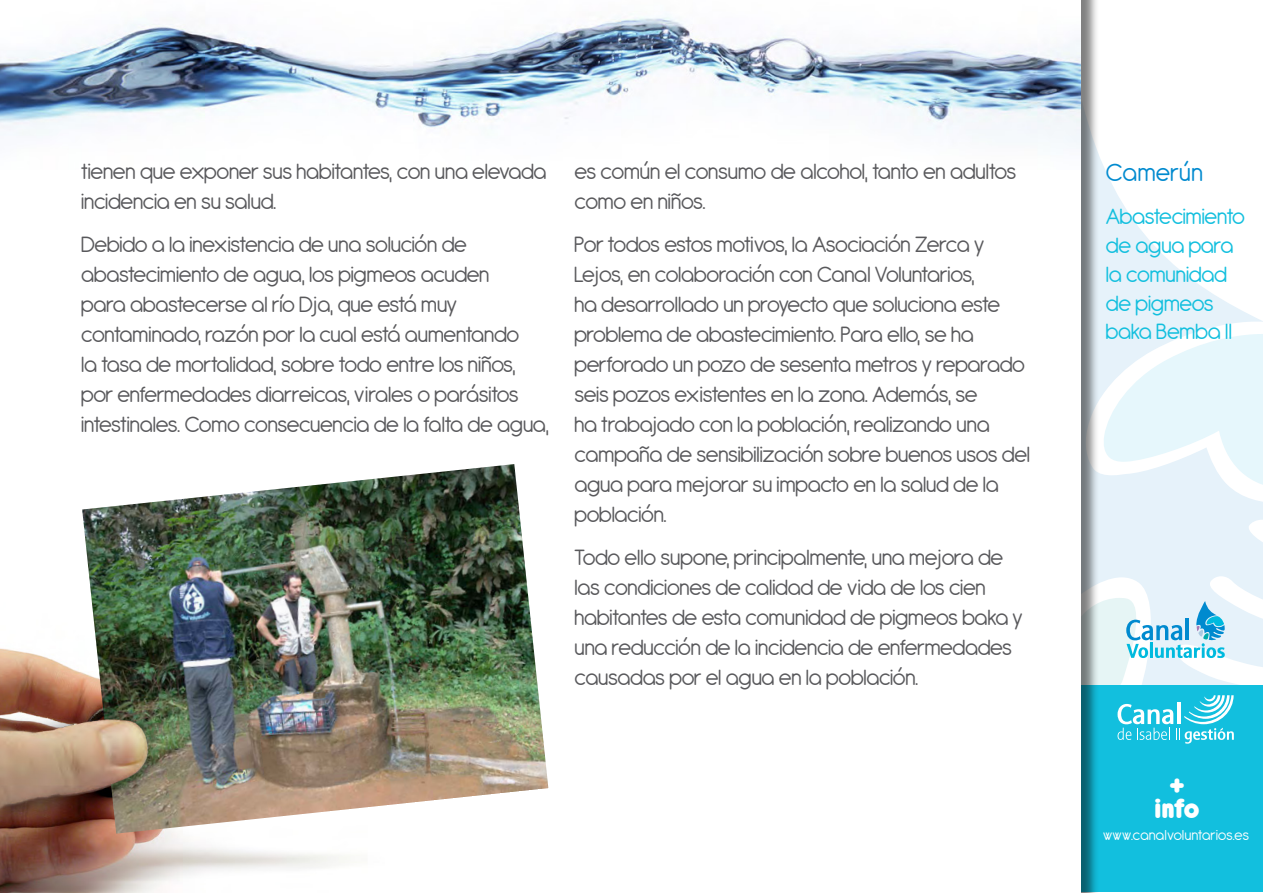
<style>
.page{position:relative;width:1263px;height:893px;background:#fff}
.page>*{position:absolute;margin:0;border:0;box-sizing:border-box;transform-origin:0 0}
.t1{font:800 30.3px "Antipasto";color:#fff}
.t2{font:27px "Antipasto";letter-spacing:-.01em;color:#008acf}
.t3{font:24px/30px "Antipasto";letter-spacing:-.04em;color:#59595c}
.t4{font:24px/28.8px "Antipasto";letter-spacing:-.04em;color:#12bfde}
.t5{font:15.6px "Antipasto";letter-spacing:-.02em;color:#fff}
</style>
<div class="page">
<svg style="left:1099px;top:156px;width:164px;height:178px"></svg>
<div style="left:1072px;top:685px;width:191px;height:207px;background:#12bfde"></div>
<div style="left:0;top:0;width:1080px;height:893px;background:#fff"></div>
<img style="left:0;top:16px;width:1080px;height:129px">
<img style="left:82px;top:464px;width:466px;height:336px">
<img style="left:0;top:603px;width:434px;height:290px">
<svg style="left:1080px;top:334px;width:183px;height:410px"></svg>
<p class="t3" style="left:81px;top:157px;width:467px">tienen que exponer sus habitantes, con una elevada incidencia en su salud.</p>
<p class="t3" style="left:81px;top:230px;width:470px">Debido a la inexistencia de una solución de abastecimiento de agua, los pigmeos acuden<br>para abastecerse al río Dja, que está muy contaminado, razón por la cual está aumentando<br>la tasa de mortalidad, sobre todo entre los niños, por enfermedades diarreicas, virales o parásitos intestinales. Como consecuencia de la falta de agua,</p>
<p class="t3" style="left:574px;top:157px;width:444px">es común el consumo de alcohol, tanto en adultos como en niños.</p>
<p class="t3" style="left:574px;top:230px;width:458px">Por todos estos motivos, la Asociación Zerca y Lejos, en colaboración con Canal Voluntarios,<br>ha desarrollado un proyecto que soluciona este problema de abastecimiento. Para ello, se ha perforado un pozo de sesenta metros y reparado seis pozos existentes en la zona. Además, se<br>ha trabajado con la población, realizando una campaña de sensibilización sobre buenos usos del agua para mejorar su impacto en la salud de la población.</p>
<p class="t3" style="left:574px;top:543px;width:450px">Todo ello supone, principalmente, una mejora de las condiciones de calidad de vida de los cien habitantes de esta comunidad de pigmeos baka y una reducción de la incidencia de enfermedades causadas por el agua en la población.</p>
<p class="t2" style="left:1106px;top:157px;width:99px">Camerún</p>
<p class="t4" style="left:1106px;top:203px;width:141px">Abastecimiento de agua para la comunidad</p>
<p class="t4" style="left:1106px;top:289px;width:128px">de pigmeos baka Bemba II</p>
<p class="t1" style="left:1169px;top:766px;width:17px">+</p>
<p class="t1" style="left:1154px;top:789px;width:47px">info</p>
<p class="t5" style="left:1103px;top:826px;width:148px">www.canalvoluntarios.es</p>
</div>
